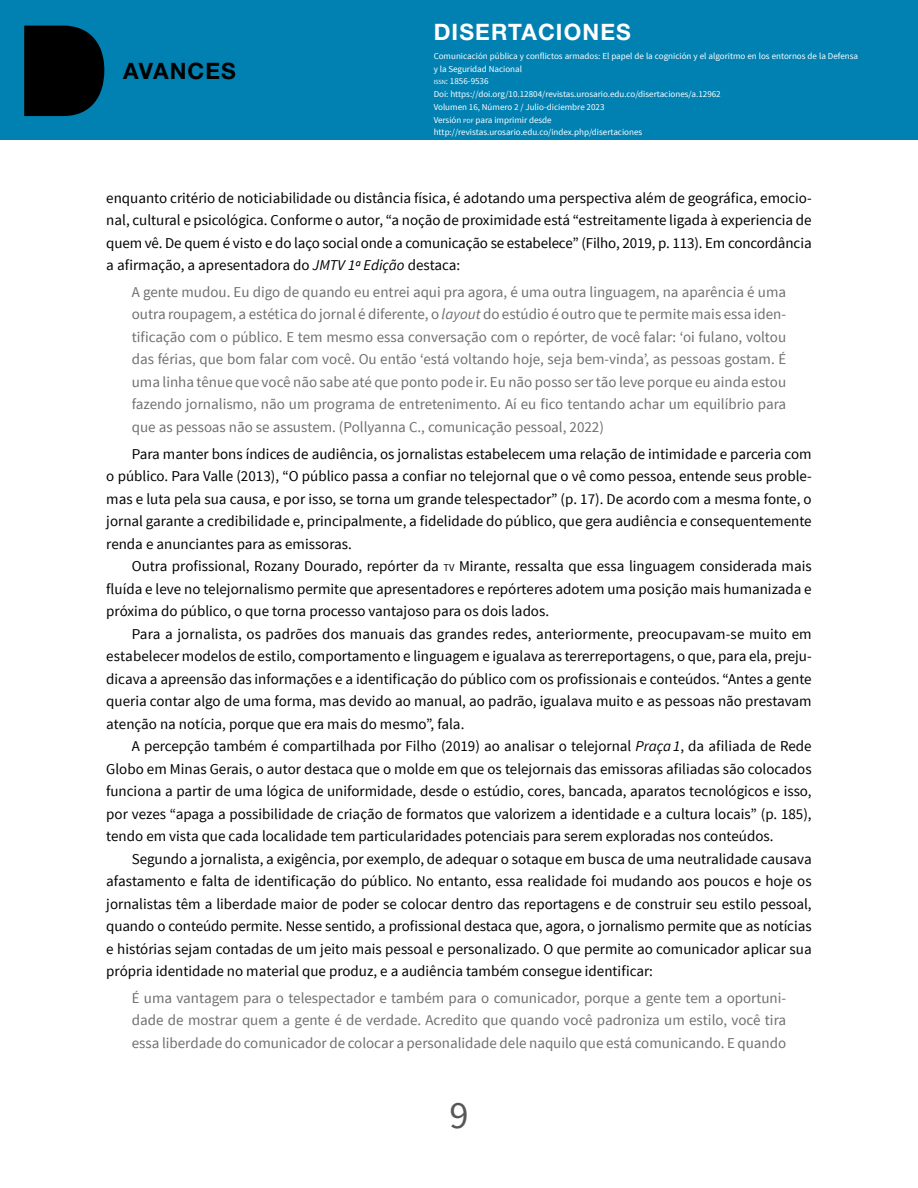
<style>
.page{position:relative;width:918px;height:1188px;background:#fff}
.page>*{position:absolute;margin:0;border:0;box-sizing:border-box;transform-origin:0 0}
.t1{font:38.4px "Source Sans Pro";color:#575756}
.t2{font:700 22.65px "Helvetica Neue LT Std";letter-spacing:.05em;color:#fff}
.t3{font:700 22.65px "Helvetica Neue LT Std";letter-spacing:.05em;color:#000}
.t4{font:15px/22.5px "Source Sans Pro";color:#000;text-align:justify}
.t5{font:15px/22.5px "Source Sans Pro";color:#706f6f;text-align:justify}
.t6{font:9px/12.8px "Source Sans Pro";color:#fff}
.s1{font-size:6.3px}
.s2{font-style:italic}
.s3{font-size:10.5px}
</style>
<div class="page">
<div style="left:0;top:0;width:918px;height:139px;background:#0081b2"></div>
<svg style="left:24px;top:26px;width:80px;height:90px;background:#000b10"></svg>
<h2 class="t3" style="left:123px;top:57px;width:114px">AVANCES</h2>
<h2 class="t2" style="left:434px;top:18px;width:199px">DISERTACIONES</h2>
<p class="t6" style="left:434px;top:50px;width:426px">Comunicación pública y conflictos armados: El papel de la cognición y el algoritmo en los entornos de la Defensa y la Seguridad Nacional<br><span class="s1">ISSN</span>: 1856-9536<br>Doi: https://doi.org/10.12804/revistas.urosario.edu.co/disertaciones/a.12962<br>Volumen 16, Número 2 / Julio-diciembre 2023<br>Versión <span class="s1">PDF</span> para imprimir desde<br>http://revistas.urosario.edu.co/index.php/disertaciones</p>
<p class="t4" style="left:106px;top:187px;width:707px">enquanto critério de noticiabilidade ou distância física, é adotando uma perspectiva além de geográfica, emocio&shy;nal, cultural e psicológica. Conforme o autor, “a noção de proximidade está “estreitamente ligada à experiencia de quem vê. De quem é visto e do laço social onde a comunicação se estabelece” (Filho, 2019, p. 113). Em concordância a afirmação, a apresentadora do <span class="s2">JMTV</span> <span class="s2">1ª Edição</span> destaca:</p>
<p class="t5" style="left:132px;top:281px;width:656px">A gente mudou. Eu digo de quando eu entrei aqui pra agora, é uma outra linguagem, na aparência é uma outra roupagem, a estética do jornal é diferente, o <span class="s2">layout</span> do estúdio é outro que te permite mais essa iden&shy;tificação com o público. E tem mesmo essa conversação com o repórter, de você falar: ‘oi fulano, voltou das férias, que bom falar com você. Ou então ‘está voltando hoje, seja bem-vinda’, as pessoas gostam. É uma linha tênue que você não sabe até que ponto pode ir. Eu não posso ser tão leve porque eu ainda estou fazendo jornalismo, não um programa de entretenimento. Aí eu fico tentando achar um equilíbrio para que as pessoas não se assustem. (Pollyanna C., comunicação pessoal, 2022)</p>
<p class="t4" style="left:106px;top:443px;width:707px;text-indent:26px">Para manter bons índices de audiência, os jornalistas estabelecem uma relação de intimidade e parceria com o público. Para Valle (2013), “O público passa a confiar no telejornal que o vê como pessoa, entende seus proble&shy;mas e luta pela sua causa, e por isso, se torna um grande telespectador” (p. 17). De acordo com a mesma fonte, o jornal garante a credibilidade e, principalmente, a fidelidade do público, que gera audiência e consequentemente renda e anunciantes para as emissoras.</p>
<p class="t4" style="left:106px;top:555px;width:707px;text-indent:26px">Outra profissional, Rozany Dourado, repórter da <span class="s3">TV</span> Mirante, ressalta que essa linguagem considerada mais fluída e leve no telejornalismo permite que apresentadores e repórteres adotem uma posição mais humanizada e próxima do público, o que torna processo vantajoso para os dois lados.</p>
<p class="t4" style="left:106px;top:623px;width:707px;text-indent:26px">Para a jornalista, os padrões dos manuais das grandes redes, anteriormente, preocupavam-se muito em estabelecer modelos de estilo, comportamento e linguagem e igualava as tererreportagens, o que, para ela, preju&shy;dicava a apreensão das informações e a identificação do público com os profissionais e conteúdos. “Antes a gente queria contar algo de uma forma, mas devido ao manual, ao padrão, igualava muito e as pessoas não prestavam atenção na notícia, porque que era mais do mesmo”, fala.</p>
<p class="t4" style="left:106px;top:735px;width:707px;text-indent:26px">A percepção também é compartilhada por Filho (2019) ao analisar o telejornal <span class="s2">Praça1</span>, da afiliada de Rede Globo em Minas Gerais, o autor destaca que o molde em que os telejornais das emissoras afiliadas são colocados funciona a partir de uma lógica de uniformidade, desde o estúdio, cores, bancada, aparatos tecnológicos e isso, por vezes “apaga a possibilidade de criação de formatos que valorizem a identidade e a cultura locais” (p. 185), tendo em vista que cada localidade tem particularidades potenciais para serem exploradas nos conteúdos.</p>
<p class="t4" style="left:106px;top:848px;width:707px;text-indent:26px">Segundo a jornalista, a exigência, por exemplo, de adequar o sotaque em busca de uma neutralidade causava afastamento e falta de identificação do público. No entanto, essa realidade foi mudando aos poucos e hoje os jornalistas têm a liberdade maior de poder se colocar dentro das reportagens e de construir seu estilo pessoal, quando o conteúdo permite. Nesse sentido, a profissional destaca que, agora, o jornalismo permite que as notícias e histórias sejam contadas de um jeito mais pessoal e personalizado. O que permite ao comunicador aplicar sua própria identidade no material que produz, e a audiência também consegue identificar:</p>
<p class="t5" style="left:132px;top:987px;width:656px">É uma vantagem para o telespectador e também para o comunicador, porque a gente tem a oportuni&shy;dade de mostrar quem a gente é de verdade. Acredito que quando você padroniza um estilo, você tira essa liberdade do comunicador de colocar a personalidade dele naquilo que está comunicando. E quando</p>
<h1 class="t1" style="left:449px;top:1092px;width:21px">9</h1>
</div>
